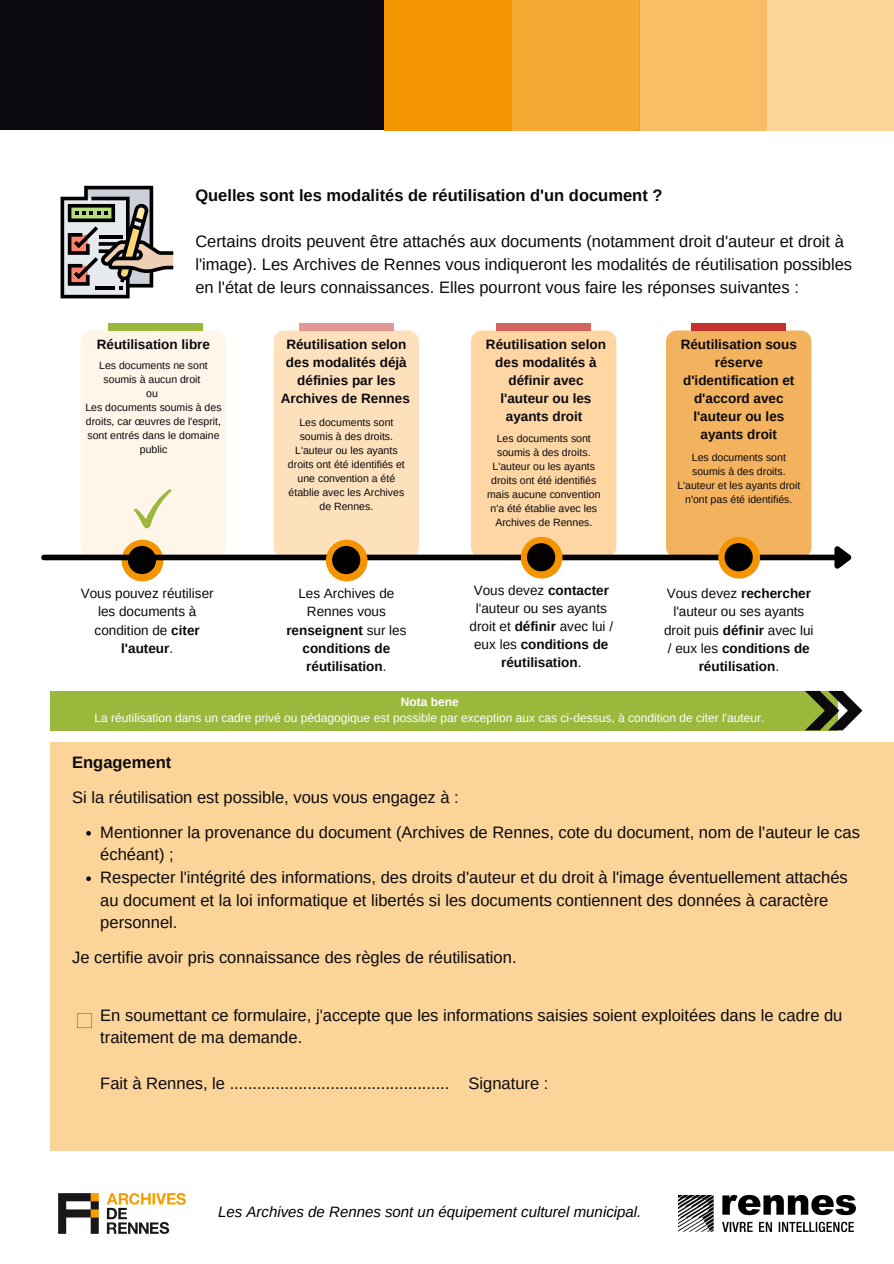
<style>
.page{position:relative;width:894px;height:1264px;background:#fff}
.page>*{position:absolute;margin:0;border:0;box-sizing:border-box;transform-origin:0 0}
.t1{font:16.5px/22.6px "Arimo";color:#0c090e}
.t2{font:700 16.5px "Arimo";color:#0c090e}
.t3{font:italic 15px "Arimo";color:#000}
.t4{font:700 13.5px/18px "Arimo";color:#0c090e;text-align:center}
.t5{font:13.5px/18px "Arimo";color:#0c090e;text-align:center}
.t6{font:12px "Arimo";color:#fff}
.t7{font:700 12px "Arimo";color:#fff}
.t8{font:10.5px/14px "Arimo";color:#0c090e;text-align:center}
.s1{font-weight:700}
.s2{font-weight:400}
</style>
<div class="page">
<div style="left:0;top:0;width:384px;height:130px;background:#0c090e"></div>
<div style="left:384px;top:0;width:127px;height:131px;background:#f39400"></div>
<div style="left:766px;top:0;width:127px;height:131px;background:#fad499"></div>
<div style="left:639px;top:0;width:127px;height:131px;background:#f7be66"></div>
<div style="left:511px;top:0;width:128px;height:131px;background:#f5a933"></div>
<img style="left:678px;top:1195px;width:176px;height:36px">
<img style="left:58px;top:1192px;width:128px;height:42px">
<div style="left:50px;top:741px;width:843px;height:409px;background:#fad499"></div>
<svg style="left:86px;top:831px;width:5px;height:4px"></svg>
<svg style="left:86px;top:876px;width:5px;height:5px"></svg>
<svg style="left:77px;top:1013px;width:15px;height:15px"></svg>
<div style="left:81px;top:330px;width:145px;height:228px;background:#fff5e9;border-radius:11px"></div>
<svg style="left:133px;top:489px;width:39px;height:39px"></svg>
<div style="left:108px;top:323px;width:94px;height:8px;background:#99b83c"></div>
<div style="left:273px;top:330px;width:146px;height:228px;background:#fde1bc;border-radius:11px"></div>
<div style="left:299px;top:323px;width:94px;height:8px;background:#e29896"></div>
<div style="left:471px;top:330px;width:145px;height:228px;background:#fdd6a4;border-radius:11px"></div>
<div style="left:496px;top:323px;width:95px;height:8px;background:#d46461"></div>
<div style="left:665px;top:330px;width:146px;height:228px;background:#f3b25d;border-radius:11px"></div>
<div style="left:691px;top:323px;width:94px;height:8px;background:#c6302c"></div>
<div style="left:122px;top:539px;width:41px;height:42px;background:#f39400;border-radius:50%"></div>
<div style="left:128px;top:546px;width:28px;height:28px;background:#000;border-radius:50%"></div>
<div style="left:44px;top:554px;width:790px;height:6px;background:#000"></div>
<svg style="left:829px;top:546px;width:23px;height:23px"></svg>
<svg style="left:60px;top:186px;width:113px;height:112px"></svg>
<hr style="left:95px;top:286px;width:20px;height:3px;background:#000">
<hr style="left:99px;top:235px;width:23px;height:3px;background:#000">
<div style="left:326px;top:539px;width:41px;height:42px;background:#f39400;border-radius:50%"></div>
<div style="left:332px;top:546px;width:28px;height:28px;background:#000;border-radius:50%"></div>
<div style="left:520px;top:537px;width:42px;height:41px;background:#f39400;border-radius:50%"></div>
<div style="left:527px;top:543px;width:28px;height:28px;background:#000;border-radius:50%"></div>
<div style="left:718px;top:537px;width:41px;height:41px;background:#f39400;border-radius:50%"></div>
<div style="left:724px;top:543px;width:28px;height:28px;background:#000;border-radius:50%"></div>
<div style="left:50px;top:691px;width:787px;height:39px;background:#99b83c"></div>
<svg style="left:805px;top:691px;width:57px;height:39px"></svg>
<p class="t2" style="left:195px;top:186px;width:468px">Quelles sont les modalités de réutilisation d'un document ?</p>
<p class="t1" style="left:195px;top:230px;width:658px">Certains droits peuvent être attachés aux documents (notamment droit d'auteur et droit à l'image). Les Archives de Rennes vous indiqueront les modalités de réutilisation possibles en l'état de leurs connaissances. Elles pourront vous faire les réponses suivantes :</p>
<p class="t4" style="left:97px;top:335px;width:115px">Réutilisation libre</p>
<p class="t8" style="left:99px;top:358px;width:110px">Les documents ne sont soumis à aucun droit</p>
<p class="t8" style="left:146px;top:386px;width:13px">ou</p>
<p class="t8" style="left:85px;top:400px;width:138px">Les documents soumis à des droits, car œuvres de l'esprit, sont entrés dans le domaine public</p>
<p class="t5" style="left:81px;top:584px;width:134px">Vous pouvez réutiliser les documents à condition de <span class="s1">citer l'auteur</span>.</p>
<p class="t4" style="left:281px;top:335px;width:131px">Réutilisation selon des modalités déjà définies par les<br>Archives de Rennes</p>
<p class="t8" style="left:288px;top:415px;width:118px">Les documents sont soumis à des droits.<br>L'auteur ou les ayants droits ont été identifiés et une convention a été établie avec les Archives de Rennes.</p>
<p class="t4" style="left:486px;top:335px;width:121px">Réutilisation selon des modalités à définir avec l'auteur ou les ayants droit</p>
<p class="t8" style="left:487px;top:431px;width:115px">Les documents sont soumis à des droits.<br>L'auteur ou les ayants droits ont été identifiés mais aucune convention n'a été établie avec les<br>Archives de Rennes.</p>
<p class="t4" style="left:680px;top:335px;width:118px">Réutilisation sous réserve d'identification et d'accord avec l'auteur ou les ayants droit</p>
<p class="t8" style="left:677px;top:450px;width:124px">Les documents sont soumis à des droits.<br>L'auteur et les ayants droit n'ont pas été identifiés.</p>
<p class="t5" style="left:469px;top:581px;width:145px">Vous devez <span class="s1">contacter </span>l'auteur ou ses ayants droit et <span class="s1">définir</span> avec lui / eux les <span class="s1">conditions de réutilisation</span>.</p>
<p class="t4" style="left:286px;top:584px;width:122px"><span class="s2">Les Archives de<br>Rennes vous </span>renseignent <span class="s2">sur les </span>conditions de réutilisation<span class="s2">.</span></p>
<p class="t5" style="left:664px;top:584px;width:151px">Vous devez <span class="s1">rechercher </span>l'auteur ou ses ayants droit puis <span class="s1">définir</span> avec lui / eux les <span class="s1">conditions de réutilisation</span>.</p>
<p class="t7" style="left:400px;top:695px;width:60px">Nota bene</p>
<p class="t6" style="left:94px;top:711px;width:671px">La réutilisation dans un cadre privé ou pédagogique est possible par exception aux cas ci-dessus, à condition de citer l'auteur.</p>
<p class="t2" style="left:72px;top:753px;width:101px">Engagement</p>
<p class="t1" style="left:72px;top:786px;width:388px">Si la réutilisation est possible, vous vous engagez à :</p>
<p class="t1" style="left:100px;top:820px;width:761px">Mentionner la provenance du document (Archives de Rennes, cote du document, nom de l'auteur le cas échéant) ;</p>
<p class="t1" style="left:100px;top:866px;width:748px">Respecter l'intégrité des informations, des droits d'auteur et du droit à l'image éventuellement attachés au document et la loi informatique et libertés si les documents contiennent des données à caractère personnel.</p>
<p class="t1" style="left:72px;top:946px;width:445px">Je certifie avoir pris connaissance des règles de réutilisation.</p>
<p class="t1" style="left:100px;top:1003px;width:743px">En soumettant ce formulaire, j'accepte que les informations saisies soient exploitées dans le cadre du traitement de ma demande.</p>
<p class="t1" style="left:100px;top:1071px;width:449px">Fait à Rennes, le ................................................ Signature :</p>
<p class="t3" style="left:218px;top:1203px;width:424px">Les Archives de Rennes sont un équipement culturel municipal.</p>
</div>
